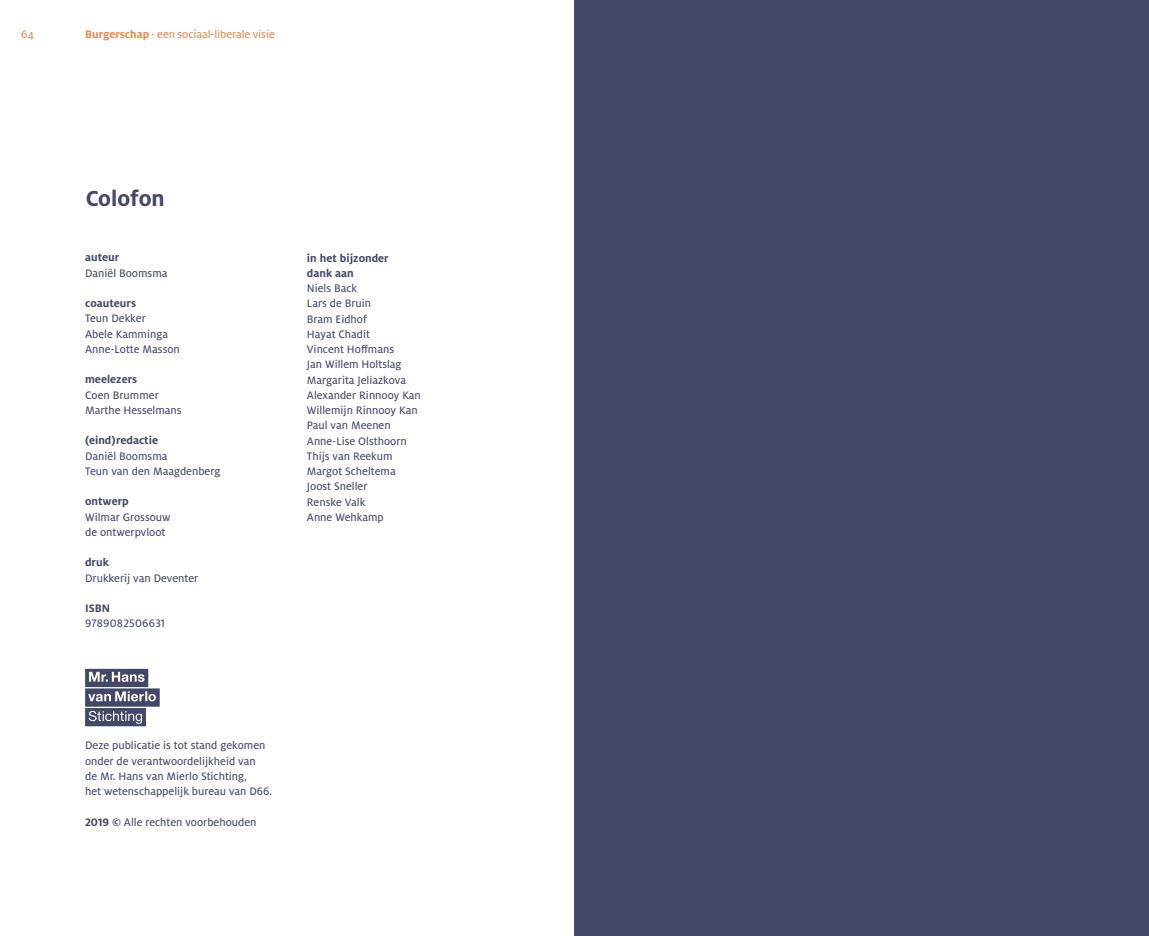
<style>
.page{position:relative;width:1149px;height:936px;background:#fff}
.page>*{position:absolute;margin:0;border:0;box-sizing:border-box;transform-origin:0 0}
.t1{font:700 24px "Milo OT";color:#434867}
.t2{font:12px/15.3px "Milo Pro Text";color:#434867}
.t3{font:700 12px/15.3px "Milo Pro";color:#434867}
.t4{font:12px "Milo Pro Text";color:#eb874f}
.t5{font:12px "Milo Pro Text";letter-spacing:.02em;color:#434867}
.s1{font-family:"Milo Pro";font-weight:700}
</style>
<div class="page">
<svg style="left:85px;top:668px;width:75px;height:58px"></svg>
<div style="left:574px;top:0;width:574px;height:935px;background:#434867"></div>
<p class="t4" style="left:21px;top:27px;width:15px">64</p>
<p class="t4" style="left:85px;top:27px;width:191px"><span class="s1">Burgerschap</span> · een sociaal-liberale visie</p>
<h1 class="t1" style="left:85px;top:185px;width:81px">Colofon</h1>
<p class="t3" style="left:85px;top:250px;width:36px">auteur</p>
<p class="t2" style="left:85px;top:265px;width:84px">Daniël Boomsma</p>
<p class="t3" style="left:85px;top:296px;width:52px">coauteurs</p>
<p class="t2" style="left:85px;top:311px;width:96px">Teun Dekker<br>Abele Kamminga<br>Anne-Lotte Masson</p>
<p class="t3" style="left:85px;top:372px;width:54px">meelezers</p>
<p class="t2" style="left:85px;top:387px;width:98px">Coen Brummer<br>Marthe Hesselmans</p>
<p class="t3" style="left:85px;top:433px;width:74px">(eind)redactie</p>
<p class="t2" style="left:85px;top:448px;width:137px">Daniël Boomsma<br>Teun van den Maagdenberg</p>
<p class="t3" style="left:85px;top:494px;width:45px">ontwerp</p>
<p class="t2" style="left:85px;top:509px;width:87px">Wilmar Grossouw de ontwerpvloot</p>
<p class="t3" style="left:85px;top:555px;width:25px">druk</p>
<p class="t2" style="left:85px;top:570px;width:115px">Drukkerij van Deventer</p>
<p class="t3" style="left:85px;top:600px;width:26px">ISBN</p>
<p class="t5" style="left:85px;top:617px;width:81px">9789082506631</p>
<p class="t3" style="left:307px;top:250px;width:83px">in het bijzonder dank aan</p>
<p class="t2" style="left:307px;top:281px;width:115px">Niels Back<br>Lars de Bruin<br>Bram Eidhof<br>Hayat Chadit<br>Vincent Hoffmans<br>Jan Willem Holtslag<br>Margarita Jeliazkova<br>Alexander Rinnooy Kan<br>Willemijn Rinnooy Kan<br>Paul van Meenen<br>Anne-Lise Olsthoorn<br>Thijs van Reekum<br>Margot Scheltema<br>Joost Sneller<br>Renske Valk<br>Anne Wehkamp</p>
<p class="t2" style="left:85px;top:738px;width:188px">Deze publicatie is tot stand gekomen onder de verantwoordelijkheid van<br>de Mr. Hans van Mierlo Stichting,<br>het wetenschappelijk bureau van D66.</p>
<p class="t2" style="left:85px;top:814px;width:173px"><span class="s1">2019 ©</span> Alle rechten voorbehouden</p>
</div>
